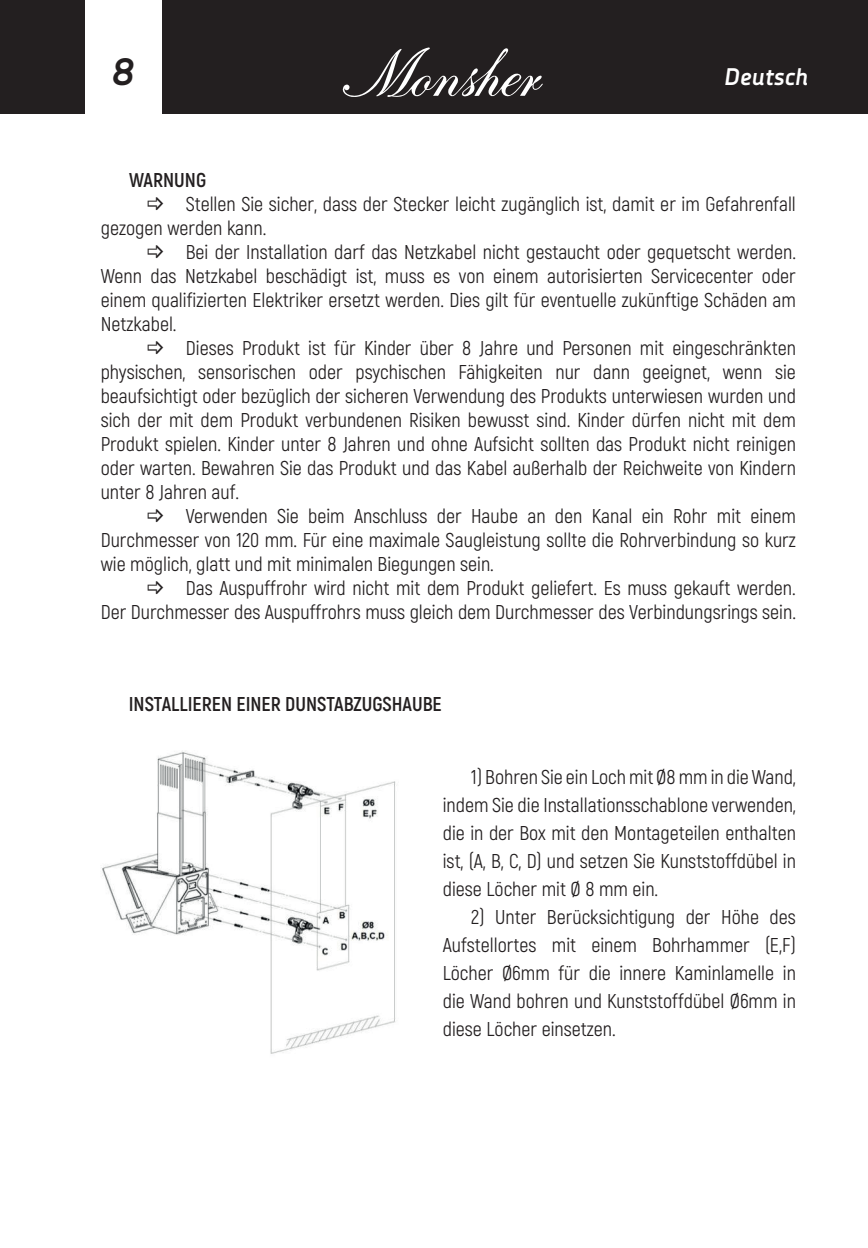
<style>
.page{position:relative;width:868px;height:1248px;background:#fff}
.page>*{position:absolute;margin:0;border:0;box-sizing:border-box;transform-origin:0 0}
.t1{font:italic 700 38px "Decima Nova Pro";color:#231f20}
.t2{font:italic 700 24px "Decima Nova Pro";color:#fff}
.Основной_1{font:20px/24px "Akrobat";color:#231f20;text-align:justify}
.Основной_1-2{font:700 20px "Akrobat";color:#231f20}
</style>
<div class="page">
<div style="left:0;top:0;width:867px;height:113px;background:#231f20"></div>
<div style="left:85px;top:0;width:77px;height:119px;background:#fff"></div>
<svg style="left:342px;top:47px;width:200px;height:50px"></svg>
<img style="left:101px;top:751px;width:295px;height:303px">
<h1 class="t1" style="left:112px;top:50px;width:24px">8</h1>
<p class="t2" style="left:724px;top:63px;width:85px">Deutsch</p>
<p class="Основной_1-2" style="left:129px;top:167px;width:78px">WARNUNG</p>
<p class="Основной_1" style="left:101px;top:192px;width:696px;text-indent:85px">Stellen Sie sicher, dass der Stecker leicht zugänglich ist, damit er im Gefahrenfall gezogen werden kann.</p>
<p class="Основной_1" style="left:101px;top:240px;width:696px;text-indent:85px">Bei der Installation darf das Netzkabel nicht gestaucht oder gequetscht werden.<br>Wenn das Netzkabel beschädigt ist, muss es von einem autorisierten Servicecenter oder einem qualifizierten Elektriker ersetzt werden. Dies gilt für eventuelle zukünftige Schäden am Netzkabel.</p>
<p class="Основной_1" style="left:101px;top:336px;width:696px;text-indent:85px">Dieses Produkt ist für Kinder über 8 Jahre und Personen mit eingeschränkten physischen, sensorischen oder psychischen Fähigkeiten nur dann geeignet, wenn sie beaufsichtigt oder bezüglich der sicheren Verwendung des Produkts unterwiesen wurden und sich der mit dem Produkt verbundenen Risiken bewusst sind. Kinder dürfen nicht mit dem Produkt spielen. Kinder unter 8 Jahren und ohne Aufsicht sollten das Produkt nicht reinigen oder warten. Bewahren Sie das Produkt und das Kabel außerhalb der Reichweite von Kindern unter 8 Jahren auf.</p>
<p class="Основной_1" style="left:101px;top:504px;width:696px;text-indent:85px">Verwenden Sie beim Anschluss der Haube an den Kanal ein Rohr mit einem Durchmesser von 120 mm. Für eine maximale Saugleistung sollte die Rohrverbindung so kurz wie möglich, glatt und mit minimalen Biegungen sein.</p>
<p class="Основной_1" style="left:101px;top:576px;width:696px;text-align:right">Das Auspuffrohr wird nicht mit dem Produkt geliefert. Es muss gekauft werden.<br>Der Durchmesser des Auspuffrohrs muss gleich dem Durchmesser des Verbindungsrings sein.</p>
<p class="Основной_1-2" style="left:129px;top:691px;width:314px">INSTALLIEREN EINER DUNSTABZUGSHAUBE</p>
<p class="Основной_1" style="left:442px;top:762px;width:354px;line-height:28px;text-indent:28px">1) Bohren Sie ein Loch mit Ø8 mm in die Wand, indem Sie die Installationsschablone verwenden, die in der Box mit den Montageteilen enthalten ist, (A, B, C, D) und setzen Sie Kunststoffdübel in diese Löcher mit Ø 8 mm ein.</p>
<p class="Основной_1" style="left:442px;top:902px;width:354px;line-height:28px;text-indent:28px">2) Unter Berücksichtigung der Höhe des Aufstellortes mit einem Bohrhammer (E,F)<br>Löcher Ø6mm für die innere Kaminlamelle in die Wand bohren und Kunststoffdübel Ø6mm in diese Löcher einsetzen.</p>
</div>
